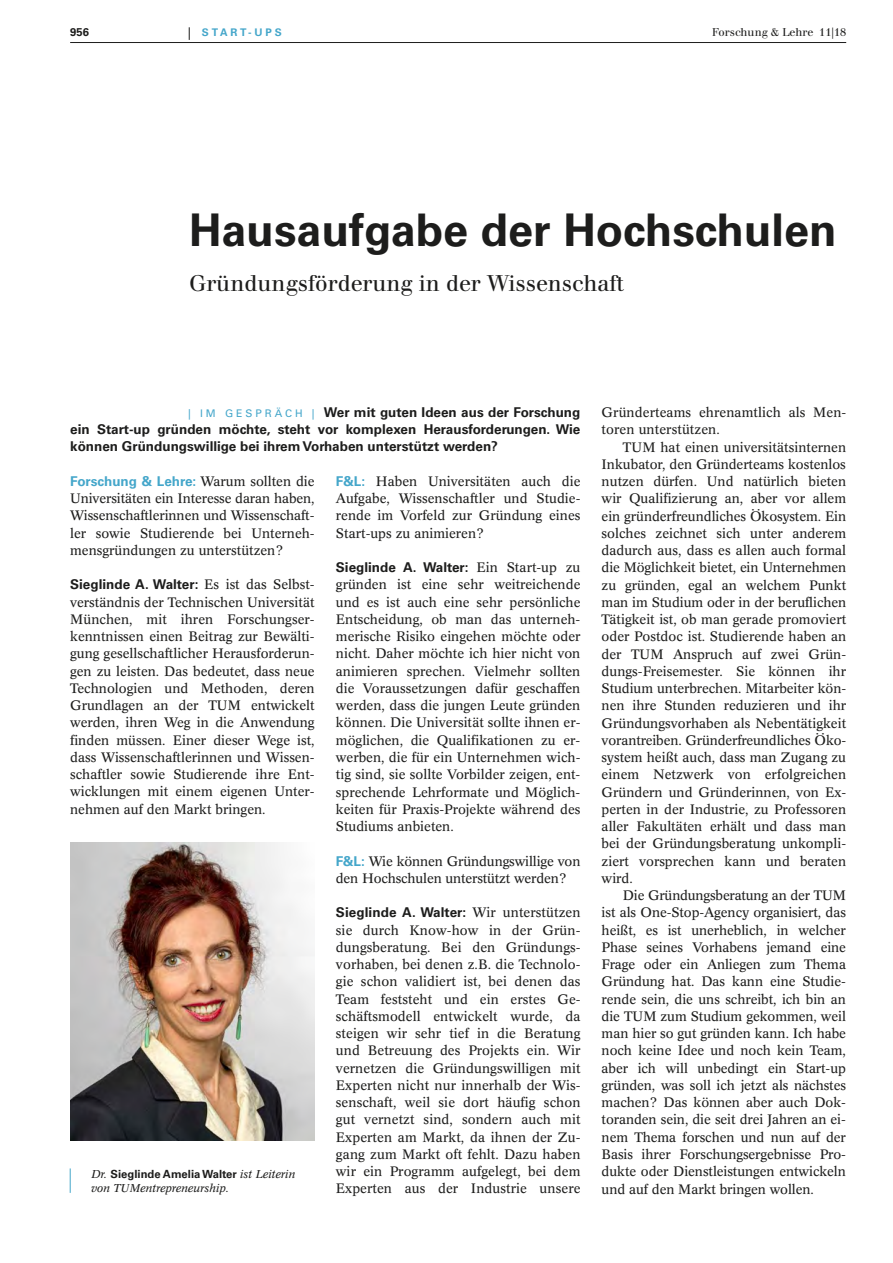
<style>
.page{position:relative;width:893px;height:1263px;background:#fff}
.page>*{position:absolute;margin:0;border:0;box-sizing:border-box;transform-origin:0 0}
.t1{font:700 45px "Univers LT";color:#1d1d1c}
.t2{font:22.5px "Walbaum";color:#1d1d1c}
.t3{font:13.5px/17.2px "Concorde BE";color:#1d1d1c;text-align:justify}
.t4{font:700 13.5px/17.2px "Univers LT";color:#1d1d1c;text-align:justify}
.t5{font:700 13.5px "Univers LT";color:#44a6ca}
.t6{font:700 11.25px "Univers LT";color:#1d1d1c}
.t7{font:italic 11.25px "Concorde BE";color:#1d1d1c}
.t8{font:11.25px "Walbaum";color:#1d1d1c}
.t9{font:700 10.5px "Univers LT";letter-spacing:.27em;color:#44a6ca}
.s1{font-weight:400;font-size:10.5px;color:#44a6ca}
.s2{font-family:"Concorde BE";font-weight:400;color:#1d1d1c}
.s3{font-family:"Concorde BE";font-weight:400}
.s4{font-family:"Concorde BE";font-weight:400;font-style:italic}
.s5{font-family:"Univers LT";font-weight:700;color:#44a6ca}
</style>
<div class="page">
<hr style="left:70px;top:42px;width:776px;height:1px;background:#1d1d1c">
<svg style="left:189px;top:27px;width:1px;height:13px"></svg>
<img style="left:70px;top:842px;width:245px;height:299px">
<svg style="left:70px;top:1168px;width:1px;height:25px"></svg>
<p class="t6" style="left:70px;top:28px;width:20px">956</p>
<p class="t9" style="left:202px;top:28px;width:81px">START-UPS</p>
<p class="t8" style="left:712px;top:28px;width:135px">Forschung &amp; Lehre 11|18</p>
<h1 class="t1" style="left:189px;top:214px;width:649px">Hausaufgabe der Hochschulen</h1>
<h2 class="t2" style="left:189px;top:275px;width:436px">Gründungsförderung in der Wissenschaft</h2>
<p class="t4" style="left:70px;top:405px;width:512px;text-indent:118px"><span class="s1">| I M G E S P R Ä C H |</span> Wer mit guten Ideen aus der Forschung ein Start-up gründen möchte, steht vor komplexen Herausforderungen. Wie können Gründungswillige bei ihrem Vorhaben unterstützt werden?</p>
<p class="t5" style="left:70px;top:476px;width:246px">Forschung &amp; Lehre: <span class="s2">Warum sollten die</span></p>
<p class="t3" style="left:70px;top:491px;width:246px">Universitäten ein Interesse daran haben, Wissenschaftlerinnen und Wissenschaft&shy;ler sowie Studierende bei Unterneh&shy;mensgründungen zu unterstützen?</p>
<p class="t4" style="left:70px;top:577px;width:246px">Sieglinde A. Walter: <span class="s3">Es ist das Selbst-</span></p>
<p class="t3" style="left:70px;top:594px;width:246px">verständnis der Technischen Universität München, mit ihren Forschungser&shy;kenntnissen einen Beitrag zur Bewälti&shy;gung gesellschaftlicher Herausforderun&shy;gen zu leisten. Das bedeutet, dass neue Technologien und Methoden, deren Grundlagen an der TUM entwickelt werden, ihren Weg in die Anwendung finden müssen. Einer dieser Wege ist, dass Wissenschaftlerinnen und Wissen&shy;schaftler sowie Studierende ihre Ent&shy;wicklungen mit einem eigenen Unter&shy;nehmen auf den Markt bringen.</p>
<p class="t6" style="left:91px;top:1170px;width:206px"><span class="s4">Dr.</span> Sieglinde Amelia Walter <span class="s4">ist Leiterin</span></p>
<p class="t7" style="left:91px;top:1184px;width:139px">von TUMentrepreneurship.</p>
<p class="t3" style="left:336px;top:474px;width:246px"><span class="s5">F&amp;L:</span> Haben Universitäten auch die Aufgabe, Wissenschaftler und Studie&shy;rende im Vorfeld zur Gründung eines Start-ups zu animieren?</p>
<p class="t4" style="left:336px;top:560px;width:246px">Sieglinde A. Walter: <span class="s3">Ein Start-up zu</span></p>
<p class="t3" style="left:336px;top:577px;width:246px">gründen ist eine sehr weitreichende und es ist auch eine sehr persönliche Entscheidung, ob man das unterneh&shy;merische Risiko eingehen möchte oder nicht. Daher möchte ich hier nicht von animieren sprechen. Vielmehr sollten die Voraussetzungen dafür geschaffen werden, dass die jungen Leute gründen können. Die Universität sollte ihnen er&shy;möglichen, die Qualifikationen zu er&shy;werben, die für ein Unternehmen wich&shy;tig sind, sie sollte Vorbilder zeigen, ent&shy;sprechende Lehrformate und Möglich&shy;keiten für Praxis-Projekte während des Studiums anbieten.</p>
<p class="t3" style="left:336px;top:853px;width:246px"><span class="s5">F&amp;L:</span> Wie können Gründungswillige von den Hochschulen unterstützt werden?</p>
<p class="t4" style="left:336px;top:905px;width:246px">Sieglinde A. Walter: <span class="s3">Wir unterstützen</span></p>
<p class="t3" style="left:336px;top:922px;width:246px">sie durch Know-how in der Grün&shy;dungsberatung. Bei den Gründungs&shy;vorhaben, bei denen z.B. die Technolo&shy;gie schon validiert ist, bei denen das Team feststeht und ein erstes Ge&shy;schäftsmodell entwickelt wurde, da steigen wir sehr tief in die Beratung und Betreuung des Projekts ein. Wir vernetzen die Gründungswilligen mit Experten nicht nur innerhalb der Wis&shy;senschaft, weil sie dort häufig schon gut vernetzt sind, sondern auch mit Experten am Markt, da ihnen der Zu&shy;gang zum Markt oft fehlt. Dazu haben wir ein Programm aufgelegt, bei dem Experten aus der Industrie unsere</p>
<p class="t3" style="left:602px;top:405px;width:246px">Gründerteams ehrenamtlich als Men&shy;toren unterstützen.</p>
<p class="t3" style="left:602px;top:439px;width:246px;text-indent:21px">TUM hat einen universitätsinternen Inkubator, den Gründerteams kostenlos nutzen dürfen. Und natürlich bieten wir Qualifizierung an, aber vor allem ein gründerfreundliches Ökosystem. Ein solches zeichnet sich unter anderem dadurch aus, dass es allen auch formal die Möglichkeit bietet, ein Unternehmen zu gründen, egal an welchem Punkt man im Studium oder in der beruflichen Tätigkeit ist, ob man gerade promoviert oder Postdoc ist. Studierende haben an der TUM Anspruch auf zwei Grün&shy;dungs-Freisemester. Sie können ihr Studium unterbrechen. Mitarbeiter kön&shy;nen ihre Stunden reduzieren und ihr Gründungsvorhaben als Nebentätigkeit vorantreiben. Gründerfreundliches Öko&shy;system heißt auch, dass man Zugang zu einem Netzwerk von erfolgreichen Gründern und Gründerinnen, von Ex&shy;perten in der Industrie, zu Professoren aller Fakultäten erhält und dass man bei der Gründungsberatung unkompli&shy;ziert vorsprechen kann und beraten wird.</p>
<p class="t3" style="left:602px;top:888px;width:246px;text-indent:21px">Die Gründungsberatung an der TUM ist als One-Stop-Agency organisiert, das heißt, es ist unerheblich, in welcher Phase seines Vorhabens jemand eine Frage oder ein Anliegen zum Thema Gründung hat. Das kann eine Studie&shy;rende sein, die uns schreibt, ich bin an die TUM zum Studium gekommen, weil man hier so gut gründen kann. Ich habe noch keine Idee und noch kein Team, aber ich will unbedingt ein Start-up gründen, was soll ich jetzt als nächstes machen? Das können aber auch Dok&shy;toranden sein, die seit drei Jahren an ei&shy;nem Thema forschen und nun auf der Basis ihrer Forschungsergebnisse Pro&shy;dukte oder Dienstleistungen entwickeln und auf den Markt bringen wollen.</p>
</div>
